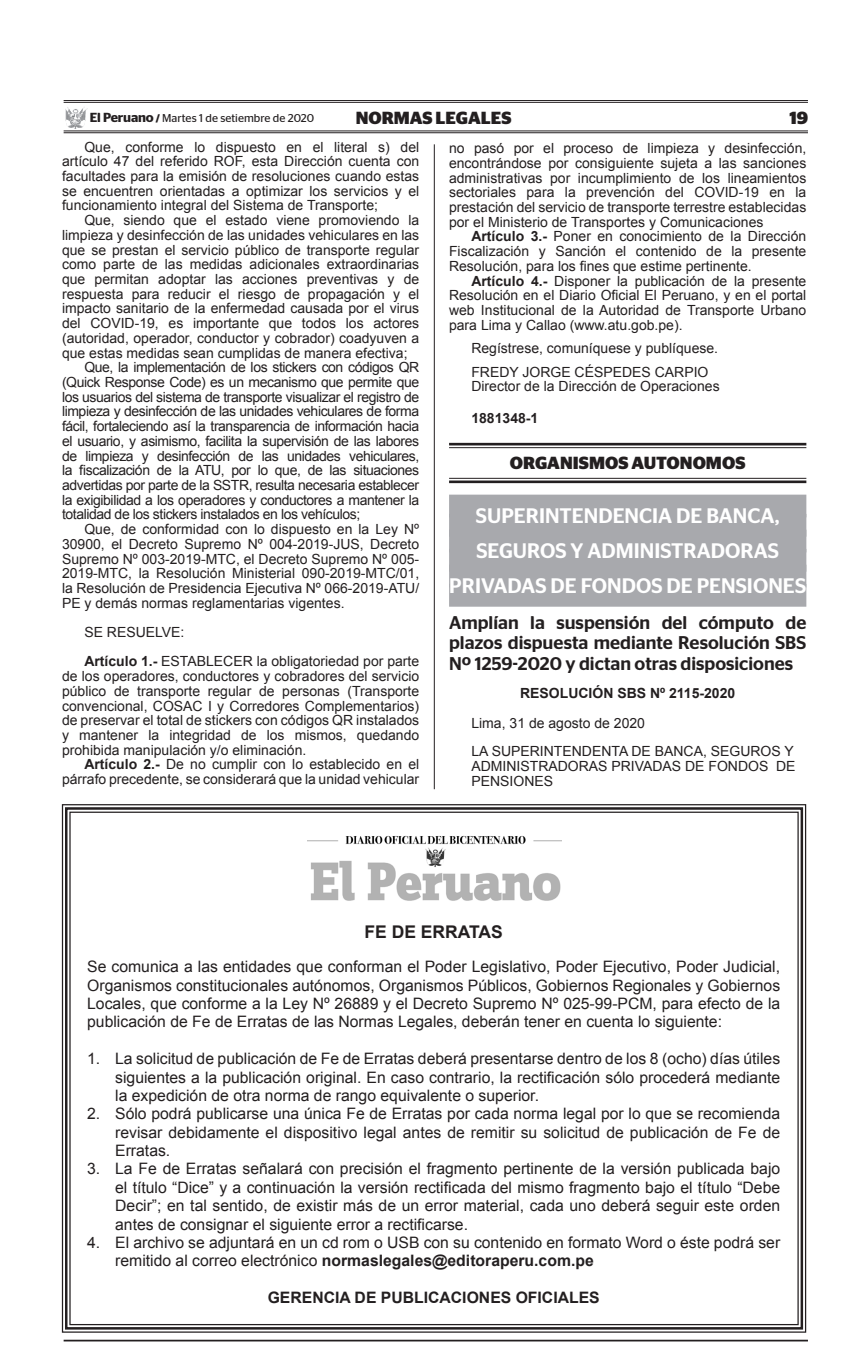
<style>
.page{position:relative;width:856px;height:1365px;background:#fff}
.page>*{position:absolute;margin:0;border:0;box-sizing:border-box;transform-origin:0 0}
.t1{font:500 21px/35px "Stag Sans";color:#fff;text-align:center}
.t2{font:500 18.38px/20.1px "Stag Sans";color:#231f20;text-align:justify}
.t3{font:700 17.5px "Stag Sans";color:#231f20}
.t4{font:700 17.5px "Arial";color:#231f20}
.t5{font:15.75px/18.4px "Arial";color:#231f20;text-align:justify}
.t6{font:700 15.75px "Arial";color:#231f20}
.t7{font:14px/14.7px "Arial";color:#231f20;text-align:justify}
.t8{font:14px "Arial";letter-spacing:-.03em;color:#231f20}
.t9{font:700 14px "Arial";color:#231f20}
.t10{font:11.38px "Stag Sans";color:#231f20}
.s1{font-weight:600;font-size:13.12px}
.s2{font-weight:700;font-size:10.5px}
.s3{font-weight:700}
</style>
<div class="page">
<hr style="left:64px;top:100px;width:744px;height:1px;background:#231f20">
<hr style="left:64px;top:102px;width:744px;height:1px;background:#231f20">
<hr style="left:64px;top:131px;width:744px;height:1px;background:#231f20">
<hr style="left:64px;top:132px;width:744px;height:1px;background:#231f20">
<hr style="left:64px;top:1339px;width:744px;height:2px;background:#231f20">
<img style="left:65px;top:107px;width:22px;height:16px">
<svg style="left:66px;top:123px;width:19px;height:6px"></svg>
<hr style="left:434px;top:144px;width:1px;height:645px;background:#231f20">
<hr style="left:449px;top:443px;width:357px;height:2px;background:#231f20">
<hr style="left:449px;top:447px;width:357px;height:1px;background:#231f20">
<hr style="left:449px;top:478px;width:357px;height:1px;background:#231f20">
<hr style="left:449px;top:480px;width:357px;height:3px;background:#231f20">
<div style="left:449px;top:494px;width:357px;height:23px;background:#a8a9ad"></div>
<div style="left:449px;top:514px;width:357px;height:22px;background:#a8a9ad"></div>
<div style="left:449px;top:529px;width:357px;height:23px;background:#a8a9ad"></div>
<div style="left:449px;top:549px;width:357px;height:22px;background:#a8a9ad"></div>
<div style="left:449px;top:564px;width:357px;height:23px;background:#a8a9ad"></div>
<div style="left:449px;top:584px;width:357px;height:22px;background:#a8a9ad"></div>
<svg style="left:61px;top:804px;width:746px;height:529px"></svg>
<div style="left:65px;top:807px;width:738px;height:522px;border:3px solid #231f20"></div>
<img style="left:307px;top:835px;width:254px;height:66px">
<p class="t10" style="left:90px;top:111px;width:226px"><span class="s1">El Peruano</span> <span class="s2">/</span> Martes 1 de setiembre de 2020</p>
<p class="t3" style="left:356px;top:107px;width:157px">NORMAS LEGALES</p>
<p class="t3" style="left:789px;top:107px;width:20px">19</p>
<p class="t7" style="left:62px;top:139px;width:359px;text-indent:22px">Que, conforme lo dispuesto en el literal s) del artículo 47 del referido ROF, esta Dirección cuenta con facultades para la emisión de resoluciones cuando estas se encuentren orientadas a optimizar los servicios y el funcionamiento integral del Sistema de Transporte;</p>
<p class="t7" style="left:84px;top:213px;width:336px">Que, siendo que el estado viene promoviendo la</p>
<p class="t7" style="left:62px;top:228px;width:359px">limpieza y desinfección de las unidades vehiculares en las</p>
<p class="t7" style="left:62px;top:242px;width:359px">que se prestan el servicio público de transporte regular</p>
<p class="t7" style="left:62px;top:257px;width:359px">como parte de las medidas adicionales extraordinarias</p>
<p class="t7" style="left:62px;top:272px;width:359px">que permitan adoptar las acciones preventivas y de</p>
<p class="t7" style="left:62px;top:286px;width:359px">respuesta para reducir el riesgo de propagación y el</p>
<p class="t7" style="left:62px;top:301px;width:359px">impacto sanitario de la enfermedad causada por el virus</p>
<p class="t7" style="left:62px;top:316px;width:359px">del COVID-19, es importante que todos los actores</p>
<p class="t7" style="left:62px;top:331px;width:359px">(autoridad, operador, conductor y cobrador) coadyuven a</p>
<p class="t7" style="left:62px;top:345px;width:347px">que estas medidas sean cumplidas de manera efectiva;</p>
<p class="t8" style="left:84px;top:358px;width:336px">Que, la implementación de los stickers con códigos QR</p>
<p class="t8" style="left:62px;top:373px;width:359px">(Quick Response Code) es un mecanismo que permite que</p>
<p class="t8" style="left:62px;top:387px;width:359px">los usuarios del sistema de transporte visualizar el registro de</p>
<p class="t8" style="left:62px;top:402px;width:359px">limpieza y desinfección de las unidades vehiculares de forma</p>
<p class="t8" style="left:62px;top:417px;width:359px">fácil, fortaleciendo así la transparencia de información hacia</p>
<p class="t8" style="left:62px;top:431px;width:359px">el usuario, y asimismo, facilita la supervisión de las labores</p>
<p class="t8" style="left:62px;top:446px;width:359px">de limpieza y desinfección de las unidades vehiculares,</p>
<p class="t8" style="left:62px;top:461px;width:359px">la fiscalización de la ATU, por lo que, de las situaciones</p>
<p class="t8" style="left:62px;top:476px;width:359px">advertidas por parte de la SSTR, resulta necesaria establecer</p>
<p class="t8" style="left:62px;top:490px;width:359px">la exigibilidad a los operadores y conductores a mantener la</p>
<p class="t8" style="left:62px;top:505px;width:300px">totalidad de los stickers instalados en los vehículos;</p>
<p class="t7" style="left:84px;top:522px;width:336px">Que, de conformidad con lo dispuesto en la Ley Nº</p>
<p class="t7" style="left:62px;top:536px;width:359px">30900, el Decreto Supremo Nº 004-2019-JUS, Decreto</p>
<p class="t7" style="left:62px;top:551px;width:359px">Supremo Nº 003-2019-MTC, el Decreto Supremo Nº 005-</p>
<p class="t7" style="left:62px;top:566px;width:359px">2019-MTC, la Resolución Ministerial 090-2019-MTC/01,</p>
<p class="t7" style="left:62px;top:580px;width:359px">la Resolución de Presidencia Ejecutiva Nº 066-2019-ATU/</p>
<p class="t7" style="left:62px;top:595px;width:284px">PE y demás normas reglamentarias vigentes.</p>
<p class="t7" style="left:84px;top:617px;width:336px;line-height:29.4px">SE RESUELVE:<br><span class="s3">Artículo 1.-</span> ESTABLECER la obligatoriedad por parte</p>
<p class="t7" style="left:62px;top:669px;width:359px">de los operadores, conductores y cobradores del servicio público de transporte regular de personas (Transporte convencional, COSAC I y Corredores Complementarios) de preservar el total de stickers con códigos QR instalados y mantener la integridad de los mismos, quedando prohibida manipulación y/o eliminación.</p>
<p class="t7" style="left:62px;top:757px;width:359px;text-align:right"><span class="s3">Artículo 2.-</span> De no cumplir con lo establecido en el párrafo precedente, se considerará que la unidad vehicular</p>
<p class="t7" style="left:449px;top:141px;width:359px">no pasó por el proceso de limpieza y desinfección, encontrándose por consiguiente sujeta a las sanciones administrativas por incumplimiento de los lineamientos sectoriales para la prevención del COVID-19 en la prestación del servicio de transporte terrestre establecidas por el Ministerio de Transportes y Comunicaciones</p>
<p class="t7" style="left:449px;top:229px;width:359px;text-indent:22px"><span class="s3">Artículo 3.-</span> Poner en conocimiento de la Dirección Fiscalización y Sanción el contenido de la presente Resolución, para los fines que estime pertinente.</p>
<p class="t7" style="left:449px;top:273px;width:359px;text-indent:22px"><span class="s3">Artículo 4.-</span> Disponer la publicación de la presente Resolución en el Diario Oficial El Peruano, y en el portal web Institucional de la Autoridad de Transporte Urbano para Lima y Callao (www.atu.gob.pe).</p>
<p class="t7" style="left:471px;top:336px;width:248px;line-height:23.4px">Regístrese, comuníquese y publíquese.<br>FREDY JORGE CÉSPEDES CARPIO</p>
<p class="t7" style="left:471px;top:379px;width:250px">Director de la Dirección de Operaciones</p>
<p class="t9" style="left:471px;top:408px;width:68px">1881348-1</p>
<p class="t3" style="left:510px;top:452px;width:237px">ORGANISMOS AUTONOMOS</p>
<h1 class="t1" style="left:449px;top:497px;width:358px">SUPERINTENDENCIA DE BANCA,<br>SEGUROS Y ADMINISTRADORAS<br>PRIVADAS DE FONDOS DE PENSIONES</h1>
<h2 class="t2" style="left:449px;top:612px;width:359px">Amplían la suspensión del cómputo de plazos dispuesta mediante Resolución SBS Nº 1259-2020 y dictan otras disposiciones</h2>
<p class="t9" style="left:520px;top:684px;width:21px">Resolución</p>
<p class="t9" style="left:617px;top:684px;width:119px">SBS Nº 2115-2020</p>
<p class="t7" style="left:471px;top:708px;width:175px;line-height:28.7px">Lima, 31 de agosto de 2020<br>La Superintendenta</p>
<p class="t7" style="left:631px;top:744px;width:44px">de Banca</p>
<p class="t7" style="left:703px;top:744px;width:28px">, Seguros</p>
<p class="t7" style="left:784px;top:744px;width:8px">y</p>
<p class="t7" style="left:471px;top:759px;width:20px">Administradoras</p>
<p class="t7" style="left:611px;top:759px;width:19px">Privadas</p>
<p class="t7" style="left:685px;top:759px;width:43px">de Fondos</p>
<p class="t7" style="left:776px;top:759px;width:10px">de</p>
<p class="t7" style="left:471px;top:773px;width:20px">Pensiones</p>
<p class="t4" style="left:364px;top:920px;width:140px">FE DE ERRATAS</p>
<p class="t5" style="left:87px;top:957px;width:694px">Se comunica a las entidades que conforman el Poder Legislativo, Poder Ejecutivo, Poder Judicial, Organismos constitucionales autónomos, Organismos Públicos, Gobiernos Regionales y Gobiernos Locales, que conforme a la Ley Nº 26889 y el Decreto Supremo Nº 025-99-PCM, para efecto de la publicación de Fe de Erratas de las Normas Legales, deberán tener en cuenta lo siguiente:</p>
<p class="t5" style="left:115px;top:1049px;width:666px;text-indent:-28px">1. La solicitud de publicación de Fe de Erratas deberá presentarse dentro de los 8 (ocho) días útiles siguientes a la publicación original. En caso contrario, la rectificación sólo procederá mediante la expedición de otra norma de rango equivalente o superior.</p>
<p class="t5" style="left:115px;top:1104px;width:666px;text-indent:-28px">2. Sólo podrá publicarse una única Fe de Erratas por cada norma legal por lo que se recomienda revisar debidamente el dispositivo legal antes de remitir su solicitud de publicación de Fe de Erratas.</p>
<p class="t5" style="left:115px;top:1159px;width:666px;text-indent:-28px">3. La Fe de Erratas señalará con precisión el fragmento pertinente de la versión publicada bajo el título “Dice” y a continuación la versión rectificada del mismo fragmento bajo el título “Debe Decir”; en tal sentido, de existir más de un error material, cada uno deberá seguir este orden antes de consignar el siguiente error a rectificarse.</p>
<p class="t5" style="left:115px;top:1233px;width:666px;text-indent:-28px">4. El archivo se adjuntará en un cd rom o USB con su contenido en formato Word o éste podrá ser remitido al correo electrónico <span class="s3">normaslegales@editoraperu.com.pe</span></p>
<p class="t6" style="left:268px;top:1286px;width:333px">GERENCIA DE PUBLICACIONES OFICIALES</p>
</div>
